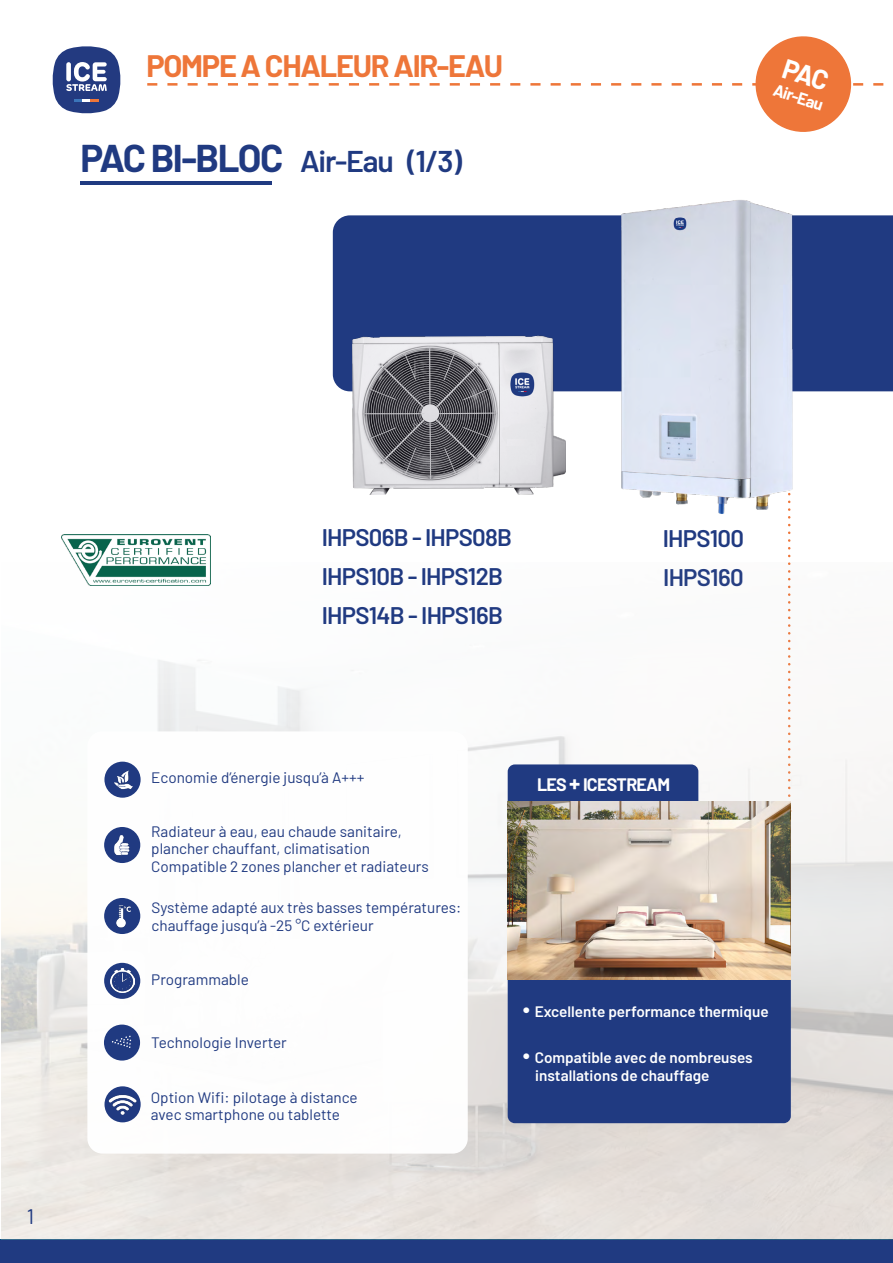
<style>
.page{position:relative;width:893px;height:1263px;background:#fff}
.page>*{position:absolute;margin:0;border:0;box-sizing:border-box;transform-origin:0 0}
.t1{font:700 30.3px "Barlow";letter-spacing:-.04em;color:#ee7639}
.t2{font:600 30px "Barlow";letter-spacing:-.04em;color:#203a81}
.t3{font:600 24px/39px "Barlow";letter-spacing:-.03em;color:#203a81}
.t4{font:21px "Barlow";color:#203a81}
.t5{font:700 17.7px "Barlow";letter-spacing:-.04em;color:#fff}
.t6{font:700 16.5px "Barlow";color:#fff}
.t7{font:15.15px/17.7px "Barlow";color:#203a81}
.t8{font:600 15.15px/17.7px "Barlow";color:#fff}
.s1{font-weight:700;font-size:37.8px}
.s2{font-size:22.65px}
</style>
<div class="page">
<svg style="left:788px;top:531px;width:2px;height:32px"></svg>
<div style="left:333px;top:215px;width:560px;height:176px;background:#203a81"></div>
<img style="left:352px;top:336px;width:213px;height:158px">
<img style="left:507px;top:439px;width:28px;height:25px">
<img style="left:599px;top:200px;width:212px;height:327px">
<hr style="left:80px;top:181px;width:192px;height:4px;background:#203a81">
<img style="left:1px;top:563px;width:892px;height:677px">
<div style="left:508px;top:980px;width:283px;height:143px;background:#203a81"></div>
<div style="left:508px;top:764px;width:190px;height:37px;background:#203a81"></div>
<img style="left:508px;top:801px;width:283px;height:179px">
<div style="left:0;top:1240px;width:893px;height:23px;background:#203a81"></div>
<div style="left:87px;top:731px;width:381px;height:422px;background:#fff;border-radius:15px"></div>
<div style="left:104px;top:1024px;width:36px;height:36px;background:#203a81;border-radius:50%"></div>
<svg style="left:112px;top:1035px;width:19px;height:13px"></svg>
<div style="left:104px;top:963px;width:36px;height:36px;background:#203a81;border-radius:50%"></div>
<img style="left:111px;top:968px;width:24px;height:24px">
<div style="left:104px;top:827px;width:36px;height:36px;background:#203a81;border-radius:50%"></div>
<img style="left:110px;top:830px;width:27px;height:33px">
<svg style="left:104px;top:762px;width:37px;height:36px"></svg>
<img style="left:110px;top:766px;width:29px;height:29px">
<div style="left:104px;top:898px;width:36px;height:36px;background:#203a81;border-radius:50%"></div>
<img style="left:107px;top:900px;width:29px;height:31px">
<div style="left:105px;top:1086px;width:36px;height:36px;background:#203a81;border-radius:50%"></div>
<img style="left:108px;top:1093px;width:29px;height:22px">
<svg style="left:52px;top:46px;width:69px;height:68px"></svg>
<img style="left:62px;top:535px;width:148px;height:50px">
<svg style="left:147px;top:36px;width:737px;height:96px"></svg>
<h1 class="t1" style="left:146px;top:43px;width:358px">POMPE A CHALEUR AIR-EAU</h1>
<h2 class="t2" style="left:80px;top:139px;width:383px"><span class="s1">PAC BI-BLOC</span> Air-Eau (1/3)</h2>
<p class="t6" style="left:778px;top:78px;width:53px;rotate:18deg">Air-Eau</p>
<h3 class="t4" style="left:27px;top:1201px;width:9px">1</h3>
<h3 class="t3" style="left:322px;top:516px;width:192px">IHPS06B - IHPS08B<br>IHPS10B - IHPS12B<br>IHPS14B - IHPS16B</h3>
<h3 class="t3" style="left:663px;top:517px;width:83px">IHPS100<br>IHPS160</h3>
<p class="t7" style="left:151px;top:768px;width:215px">Economie d’énergie jusqu’à A+++</p>
<p class="t7" style="left:151px;top:821px;width:279px">Radiateur à eau, eau chaude sanitaire, plancher chauffant, climatisation<br>Compatible 2 zones plancher et radiateurs</p>
<p class="t7" style="left:152px;top:897px;width:311px">Système adapté aux très basses températures: chauffage jusqu’à -25 °C extérieur</p>
<p class="t7" style="left:151px;top:969px;width:99px">Programmable</p>
<p class="t7" style="left:151px;top:1033px;width:137px">Technologie Inverter</p>
<p class="t7" style="left:151px;top:1087px;width:208px">Option Wifi: pilotage à distance avec smartphone ou tablette</p>
<p class="t5" style="left:537px;top:772px;width:135px">LES <span class="s2">+</span> ICESTREAM</p>
<p class="t8" style="left:523px;top:1002px;width:247px"><span class="s2">∙</span> Excellente performance thermique</p>
<p class="t8" style="left:535px;top:1047px;width:219px;text-indent:-12px"><span class="s2">∙</span> Compatible avec de nombreuses installations de chauffage</p>
</div>
